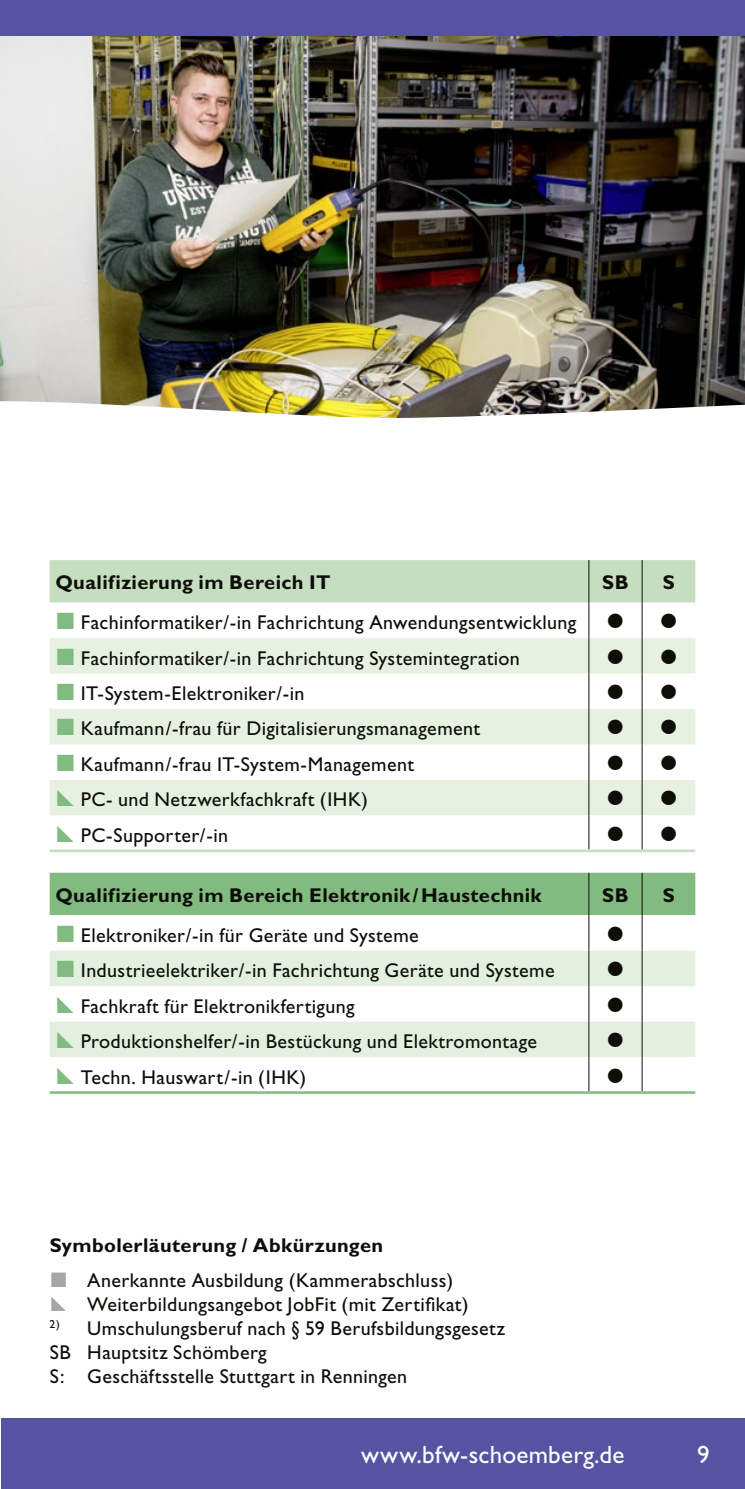
<style>
.page{position:relative;width:745px;height:1489px;background:#fff}
.page>*{position:absolute;margin:0;border:0;box-sizing:border-box;transform-origin:0 0}
.t1{font:25px "Gill Sans";letter-spacing:.01em;color:#fff}
.t2{font:20px/35.5px "Gill Sans";letter-spacing:.02em;color:#0e0e09}
.t3{font:700 20px "Gill Sans";letter-spacing:.02em;color:#0e0e09}
</style>
<div class="page">
<img style="left:0;top:36px;width:744px;height:382px">
<div style="left:50px;top:560px;width:644px;height:42px;background:#c6dec0"></div>
<svg style="left:50px;top:602px;width:644px;height:247px"></svg>
<svg style="left:50px;top:638px;width:644px;height:177px;fill:#e6f1e2"></svg>
<hr style="left:588px;top:560px;width:1px;height:42px;background:#0e0e09">
<hr style="left:641px;top:560px;width:1px;height:42px;background:#0e0e09">
<hr style="left:588px;top:602px;width:1px;height:36px;background:#0e0e09">
<hr style="left:641px;top:602px;width:1px;height:36px;background:#0e0e09">
<hr style="left:588px;top:638px;width:1px;height:35px;background:#0e0e09">
<hr style="left:641px;top:638px;width:1px;height:35px;background:#0e0e09">
<hr style="left:588px;top:673px;width:1px;height:36px;background:#0e0e09">
<hr style="left:641px;top:673px;width:1px;height:36px;background:#0e0e09">
<hr style="left:588px;top:709px;width:1px;height:35px;background:#0e0e09">
<hr style="left:641px;top:709px;width:1px;height:35px;background:#0e0e09">
<hr style="left:588px;top:744px;width:1px;height:36px;background:#0e0e09">
<hr style="left:641px;top:744px;width:1px;height:36px;background:#0e0e09">
<hr style="left:588px;top:780px;width:1px;height:35px;background:#0e0e09">
<hr style="left:641px;top:780px;width:1px;height:35px;background:#0e0e09">
<hr style="left:588px;top:815px;width:1px;height:34px;background:#0e0e09">
<hr style="left:641px;top:815px;width:1px;height:34px;background:#0e0e09">
<hr style="left:50px;top:849px;width:538px;height:3px;background:#c6dec0">
<hr style="left:588px;top:849px;width:53px;height:3px;background:#c6dec0">
<hr style="left:641px;top:849px;width:53px;height:3px;background:#c6dec0">
<div style="left:50px;top:872px;width:644px;height:43px;background:#82bb7f"></div>
<svg style="left:50px;top:915px;width:644px;height:176px"></svg>
<svg style="left:50px;top:950px;width:644px;height:107px;fill:#e3efdf"></svg>
<hr style="left:588px;top:872px;width:1px;height:43px;background:#0e0e09">
<hr style="left:641px;top:872px;width:1px;height:43px;background:#0e0e09">
<hr style="left:588px;top:915px;width:1px;height:35px;background:#0e0e09">
<hr style="left:641px;top:915px;width:1px;height:35px;background:#0e0e09">
<hr style="left:588px;top:950px;width:1px;height:36px;background:#0e0e09">
<hr style="left:641px;top:950px;width:1px;height:36px;background:#0e0e09">
<hr style="left:588px;top:986px;width:1px;height:35px;background:#0e0e09">
<hr style="left:641px;top:986px;width:1px;height:35px;background:#0e0e09">
<hr style="left:588px;top:1021px;width:1px;height:36px;background:#0e0e09">
<hr style="left:641px;top:1021px;width:1px;height:36px;background:#0e0e09">
<hr style="left:588px;top:1057px;width:1px;height:34px;background:#0e0e09">
<hr style="left:641px;top:1057px;width:1px;height:34px;background:#0e0e09">
<hr style="left:50px;top:1091px;width:538px;height:2px;background:#82bb7f">
<hr style="left:588px;top:1091px;width:53px;height:2px;background:#82bb7f">
<hr style="left:641px;top:1091px;width:53px;height:2px;background:#82bb7f">
<div style="left:0;top:0;width:744px;height:36px;background:#5653a3"></div>
<div style="left:1px;top:1417px;width:743px;height:71px;background:#5653a3"></div>
<svg style="left:57px;top:612px;width:16px;height:17px"></svg>
<svg style="left:608px;top:613px;width:14px;height:15px"></svg>
<svg style="left:661px;top:613px;width:14px;height:15px"></svg>
<svg style="left:57px;top:648px;width:16px;height:16px"></svg>
<svg style="left:608px;top:649px;width:14px;height:14px"></svg>
<svg style="left:661px;top:649px;width:14px;height:14px"></svg>
<svg style="left:57px;top:683px;width:16px;height:17px"></svg>
<svg style="left:608px;top:684px;width:14px;height:15px"></svg>
<svg style="left:661px;top:684px;width:14px;height:15px"></svg>
<svg style="left:57px;top:719px;width:16px;height:16px"></svg>
<svg style="left:608px;top:719px;width:14px;height:15px"></svg>
<svg style="left:661px;top:719px;width:14px;height:15px"></svg>
<svg style="left:57px;top:754px;width:16px;height:16px"></svg>
<svg style="left:608px;top:755px;width:14px;height:15px"></svg>
<svg style="left:661px;top:755px;width:14px;height:15px"></svg>
<svg style="left:57px;top:789px;width:16px;height:17px"></svg>
<svg style="left:608px;top:790px;width:14px;height:15px"></svg>
<svg style="left:661px;top:790px;width:14px;height:15px"></svg>
<svg style="left:57px;top:825px;width:16px;height:16px"></svg>
<svg style="left:608px;top:826px;width:14px;height:14px"></svg>
<svg style="left:661px;top:826px;width:14px;height:14px"></svg>
<svg style="left:57px;top:925px;width:16px;height:16px"></svg>
<svg style="left:608px;top:926px;width:14px;height:14px"></svg>
<svg style="left:57px;top:960px;width:16px;height:17px"></svg>
<svg style="left:608px;top:961px;width:14px;height:15px"></svg>
<svg style="left:57px;top:996px;width:16px;height:16px"></svg>
<svg style="left:608px;top:996px;width:14px;height:15px"></svg>
<svg style="left:57px;top:1031px;width:16px;height:16px"></svg>
<svg style="left:608px;top:1032px;width:14px;height:15px"></svg>
<svg style="left:57px;top:1066px;width:16px;height:17px"></svg>
<svg style="left:608px;top:1067px;width:14px;height:15px"></svg>
<p class="t3" style="left:55px;top:570px;width:276px">Qualifizierung im Bereich IT</p>
<p class="t3" style="left:601px;top:570px;width:28px">SB</p>
<p class="t3" style="left:662px;top:570px;width:14px">S</p>
<p class="t2" style="left:81px;top:604px;width:497px">Fachinformatiker/-in Fachrichtung Anwendungsentwicklung Fachinformatiker/-in Fachrichtung Systemintegration IT-System-Elektroniker/-in<br>Kaufmann/-frau für Digitalisierungsmanagement Kaufmann/-frau IT-System-Management<br>PC- und Netzwerkfachkraft (IHK)<br>PC-Supporter/-in</p>
<p class="t3" style="left:55px;top:882px;width:487px">Qualifizierung im Bereich Elektronik/Haustechnik</p>
<p class="t3" style="left:601px;top:882px;width:28px">SB</p>
<p class="t3" style="left:662px;top:882px;width:14px">S</p>
<p class="t2" style="left:81px;top:917px;width:475px">Elektroniker/-in für Geräte und Systeme Industrieelektriker/-in Fachrichtung Geräte und Systeme Fachkraft für Elektronikfertigung<br>Produktionshelfer/-in Bestückung und Elektromontage Techn. Hauswart/-in (IHK)</p>
<p class="t3" style="left:50px;top:1233px;width:335px">Symbolerläuterung / Abkürzungen</p>
<p class="t2" style="left:87px;top:1267px;width:382px;line-height:24px">Anerkannte Ausbildung (Kammerabschluss)<br>Weiterbildungsangebot JobFit (mit Zertifikat)</p>
<p class="t2" style="left:50px;top:1315px;width:456px;line-height:24px"><sup>2)</sup> Umschulungsberuf nach § 59 Berufsbildungsgesetz<br>SB Hauptsitz Schömberg<br>S: Geschäftsstelle Stuttgart in Renningen</p>
<p class="t1" style="left:361px;top:1439px;width:264px">www.bfw-schoemberg.de</p>
<p class="t1" style="left:696px;top:1439px;width:14px">9</p>
</div>
